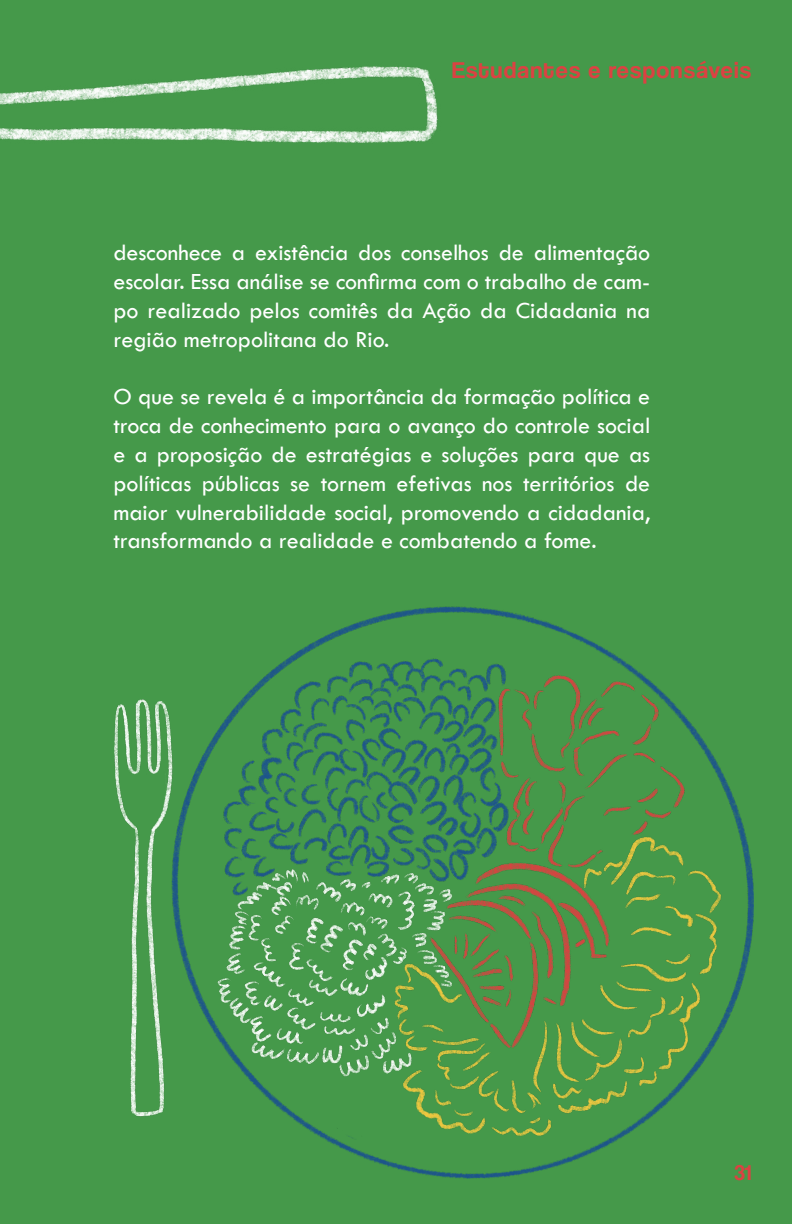
<style>
.page{position:relative;width:792px;height:1224px;background:#45994a}
.page>*{position:absolute;margin:0;border:0;box-sizing:border-box;transform-origin:0 0}
.t1{font:24px/28.8px "Tw Cen";color:#fff;text-align:justify}
.t2{font:24px "Coolvetica Rg";letter-spacing:.05em;color:#db4242}
.t3{font:22px "Coolvetica Rg";color:#db4242}
</style>
<div class="page">
<img style="left:114px;top:607px;width:639px;height:572px">
<img style="left:0;top:66px;width:438px;height:77px">
<p class="t2" style="left:452px;top:56px;width:301px">Estudantes e responsáveis</p>
<p class="t1" style="left:113px;top:238px;width:538px">desconhece a existência dos conselhos de alimentação escolar. Essa análise se confirma com o trabalho de cam&shy;po realizado pelos comitês da Ação da Cidadania na região metropolitana do Rio.</p>
<p class="t1" style="left:113px;top:382px;width:538px">O que se revela é a importância da formação política e troca de conhecimento para o avanço do controle social e a proposição de estratégias e soluções para que as políticas públicas se tornem efetivas nos territórios de maior vulnerabilidade social, promovendo a cidadania, transformando a realidade e combatendo a fome.</p>
<p class="t3" style="left:734px;top:1160px;width:18px">31</p>
</div>
